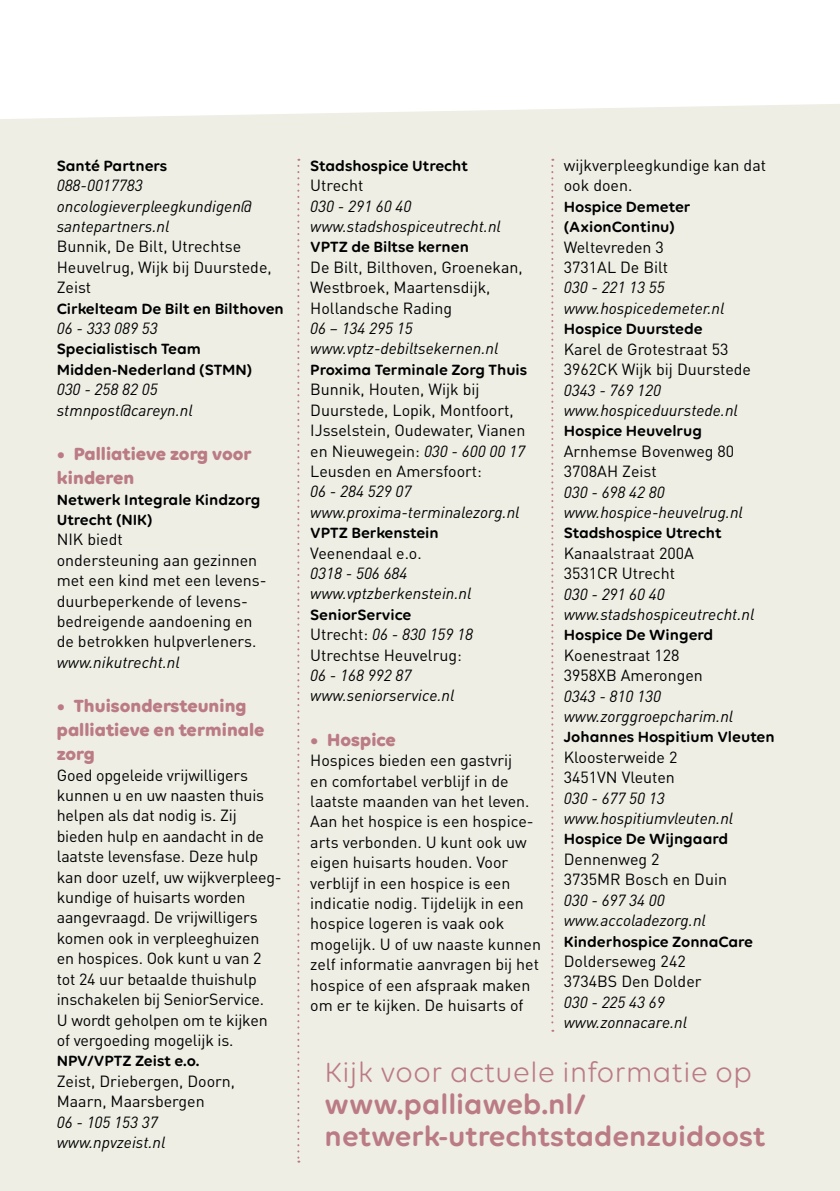
<style>
.page{position:relative;width:840px;height:1191px;background:#fff}
.page>*{position:absolute;margin:0;border:0;box-sizing:border-box;transform-origin:0 0}
.t1{font:600 30px/32px "Volte Rounded";color:#bb7b85}
.t2{font:30px "Volte Rounded";color:#bb7b85}
.t3{font:700 19px/24px "Volte Rounded";color:#bb7b85}
.t4{font:16px/20.4px "DINOT";color:#000}
.t5{font:italic 16px/20.4px "DINOT";color:#000}
.t6{font:600 16px/20.4px "Volte Rounded";color:#000}
.s1{font-style:italic}
</style>
<div class="page">
<div style="left:0;top:0;width:839px;height:1191px;background:#eeeee5"></div>
<div style="left:0;top:0;width:839px;height:119px;background:#fff"></div>
<svg style="left:297px;top:159px;width:2px;height:1003px"></svg>
<svg style="left:551px;top:159px;width:2px;height:872px"></svg>
<p class="t6" style="left:57px;top:155px;width:112px">Santé Partners</p>
<p class="t5" style="left:57px;top:175px;width:196px">088-0017783 oncologieverpleegkundigen@ santepartners.nl</p>
<p class="t4" style="left:57px;top:236px;width:216px">Bunnik, De Bilt, Utrechtse<br>Heuvelrug, Wijk bij Duurstede,<br>Zeist</p>
<p class="t6" style="left:57px;top:298px;width:228px">Cirkelteam De Bilt en Bilthoven</p>
<p class="t5" style="left:57px;top:317px;width:102px">06 - 333 089 53</p>
<p class="t6" style="left:57px;top:338px;width:197px">Specialistisch Team<br>Midden-Nederland (STMN)</p>
<p class="t5" style="left:57px;top:379px;width:137px">030 - 258 82 05 stmnpost@careyn.nl</p>
<p class="t3" style="left:57px;top:441px;width:196px">• Palliatieve zorg voor kinderen</p>
<p class="t6" style="left:57px;top:488px;width:205px">Netwerk Integrale Kindzorg<br>Utrecht (NIK)</p>
<p class="t4" style="left:57px;top:529px;width:211px">NIK biedt<br>ondersteuning aan gezinnen met een kind met een levens&shy;duurbeperkende of levens&shy;bedreigende aandoening en de betrokken hulpverleners.</p>
<p class="t5" style="left:57px;top:651px;width:124px">www.nikutrecht.nl</p>
<p class="t3" style="left:57px;top:693px;width:209px">• Thuisondersteuning palliatieve en terminale zorg</p>
<p class="t4" style="left:57px;top:764px;width:226px">Goed opgeleide vrijwilligers kunnen u en uw naasten thuis helpen als dat nodig is. Zij bieden hulp en aandacht in de laatste levensfase. Deze hulp kan door uzelf, uw wijkverpleeg&shy;kundige of huisarts worden aangevraagd. De vrijwilligers komen ook in verpleeghuizen<br>en hospices. Ook kunt u van 2 tot 24 uur betaalde thuishulp inschakelen bij SeniorService.<br>U wordt geholpen om te kijken of vergoeding mogelijk is.</p>
<p class="t6" style="left:57px;top:1050px;width:144px">NPV/VPTZ Zeist e.o.</p>
<p class="t4" style="left:57px;top:1070px;width:180px">Zeist, Driebergen, Doorn,<br>Maarn, Maarsbergen</p>
<p class="t5" style="left:57px;top:1111px;width:110px">06 - 105 153 37 www.npvzeist.nl</p>
<p class="t4" style="left:563px;top:154px;width:204px">wijkverpleegkundige kan dat ook doen.</p>
<p class="t6" style="left:563px;top:196px;width:128px">Hospice Demeter (AxionContinu)</p>
<p class="t4" style="left:563px;top:236px;width:106px">Weltevreden 3<br>3731AL De Bilt</p>
<p class="t5" style="left:563px;top:277px;width:162px">030 - 221 13 55 www.hospicedemeter.nl</p>
<p class="t6" style="left:563px;top:318px;width:140px">Hospice Duurstede</p>
<p class="t4" style="left:563px;top:338px;width:189px">Karel de Grotestraat 53<br>3962CK Wijk bij Duurstede</p>
<p class="t5" style="left:563px;top:379px;width:175px">0343 - 769 120 www.hospiceduurstede.nl</p>
<p class="t6" style="left:563px;top:420px;width:140px">Hospice Heuvelrug</p>
<p class="t4" style="left:563px;top:440px;width:172px">Arnhemse Bovenweg 80<br>3708AH Zeist</p>
<p class="t5" style="left:563px;top:481px;width:180px">030 - 698 42 80 www.hospice-heuvelrug.nl</p>
<p class="t6" style="left:563px;top:522px;width:159px">Stadshospice Utrecht</p>
<p class="t4" style="left:563px;top:542px;width:132px">Kanaalstraat 200A<br>3531CR Utrecht</p>
<p class="t5" style="left:563px;top:583px;width:192px">030 - 291 60 40 www.stadshospiceutrecht.nl</p>
<p class="t6" style="left:563px;top:624px;width:151px">Hospice De Wingerd</p>
<p class="t4" style="left:563px;top:644px;width:141px">Koenestraat 128<br>3958XB Amerongen</p>
<p class="t5" style="left:563px;top:685px;width:170px">0343 - 810 130 www.zorggroepcharim.nl</p>
<p class="t6" style="left:563px;top:726px;width:212px">Johannes Hospitium Vleuten</p>
<p class="t4" style="left:563px;top:746px;width:115px">Kloosterweide 2<br>3451VN Vleuten</p>
<p class="t5" style="left:563px;top:787px;width:170px">030 - 677 50 13 www.hospitiumvleuten.nl</p>
<p class="t6" style="left:563px;top:828px;width:166px">Hospice De Wijngaard</p>
<p class="t4" style="left:563px;top:848px;width:165px">Dennenweg 2<br>3735MR Bosch en Duin</p>
<p class="t5" style="left:563px;top:889px;width:143px">030 - 697 34 00 www.accoladezorg.nl</p>
<p class="t6" style="left:563px;top:930px;width:191px">Kinderhospice ZonnaCare</p>
<p class="t4" style="left:563px;top:950px;width:139px">Dolderseweg 242<br>3734BS Den Dolder</p>
<p class="t5" style="left:563px;top:991px;width:124px">030 - 225 43 69 www.zonnacare.nl</p>
<h1 class="t2" style="left:324px;top:1054px;width:429px">Kijk voor actuele informatie op</h1>
<h1 class="t1" style="left:324px;top:1087px;width:442px">www.palliaweb.nl/ netwerk-utrechtstadenzuidoost</h1>
<p class="t6" style="left:310px;top:155px;width:159px">Stadshospice Utrecht</p>
<p class="t4" style="left:310px;top:175px;width:55px">Utrecht</p>
<p class="t5" style="left:310px;top:195px;width:192px">030 - 291 60 40 www.stadshospiceutrecht.nl</p>
<p class="t6" style="left:310px;top:236px;width:160px">VPTZ de Biltse kernen</p>
<p class="t4" style="left:310px;top:256px;width:214px">De Bilt, Bilthoven, Groenekan,<br>Westbroek, Maartensdijk,<br>Hollandsche Rading</p>
<p class="t5" style="left:310px;top:317px;width:189px">06 – 134 295 15 www.vptz-debiltsekernen.nl</p>
<p class="t6" style="left:310px;top:359px;width:218px">Proxima Terminale Zorg Thuis</p>
<p class="t4" style="left:310px;top:379px;width:216px">Bunnik, Houten, Wijk bij<br>Duurstede, Lopik, Montfoort,<br>IJsselstein, Oudewater, Vianen en Nieuwegein: <span class="s1">030 - 600 00 17<br></span>Leusden en Amersfoort:</p>
<p class="t5" style="left:310px;top:481px;width:210px">06 - 284 529 07 www.proxima-terminalezorg.nl</p>
<p class="t6" style="left:310px;top:522px;width:130px">VPTZ Berkenstein</p>
<p class="t4" style="left:310px;top:542px;width:113px">Veenendaal e.o.</p>
<p class="t5" style="left:310px;top:562px;width:162px">0318 - 506 684 www.vptzberkenstein.nl</p>
<p class="t6" style="left:310px;top:604px;width:103px">SeniorService</p>
<p class="t4" style="left:310px;top:623px;width:164px">Utrecht: <span class="s1">06 - 830 159 18<br></span>Utrechtse Heuvelrug:</p>
<p class="t5" style="left:310px;top:664px;width:145px">06 - 168 992 87 www.seniorservice.nl</p>
<p class="t3" style="left:310px;top:727px;width:87px">• Hospice</p>
<p class="t4" style="left:310px;top:749px;width:232px">Hospices bieden een gastvrij<br>en comfortabel verblijf in de laatste maanden van het leven.<br>Aan het hospice is een hospice&shy;arts verbonden. U kunt ook uw eigen huisarts houden. Voor verblijf in een hospice is een indicatie nodig. Tijdelijk in een hospice logeren is vaak ook mogelijk. U of uw naaste kunnen zelf informatie aanvragen bij het hospice of een afspraak maken om er te kijken. De huisarts of</p>
</div>
